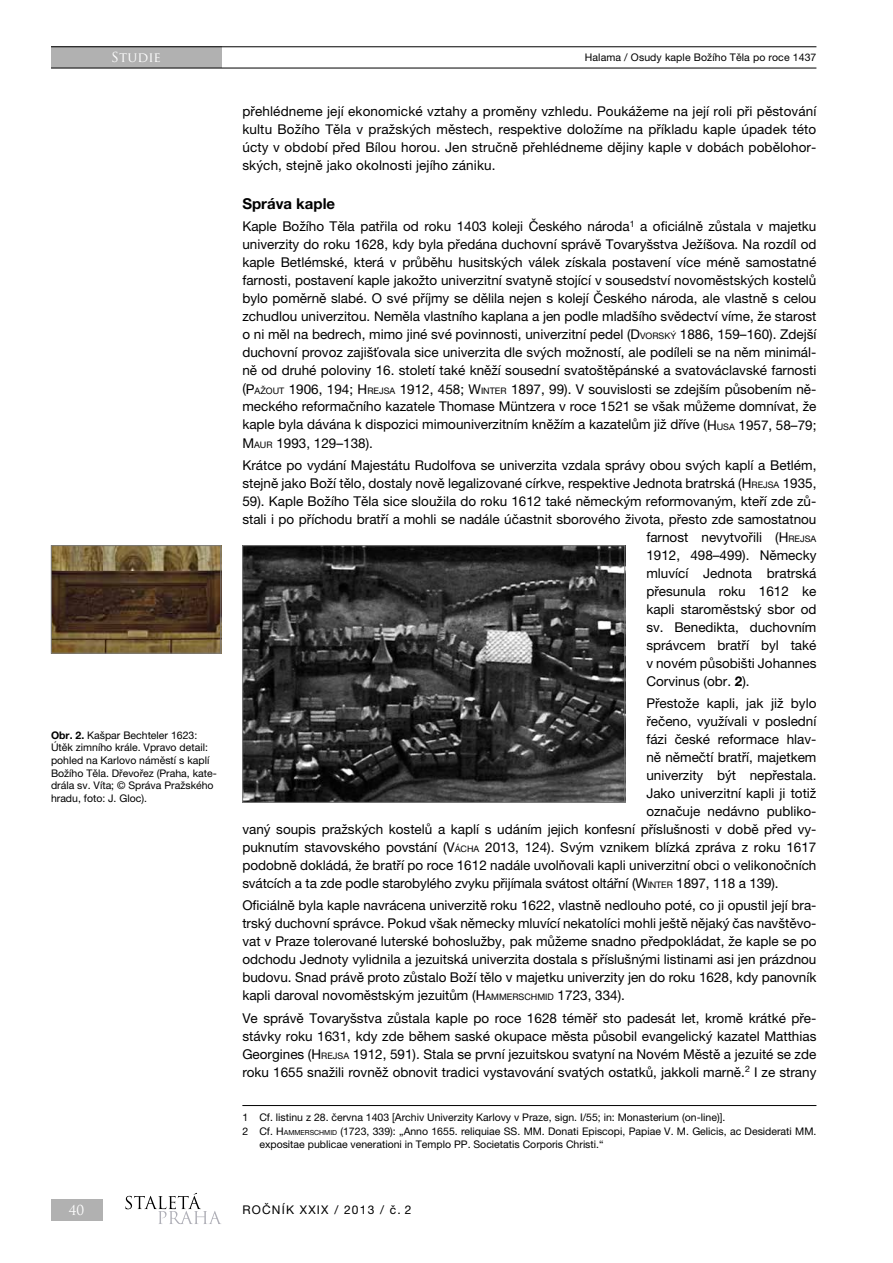
<style>
.page{position:relative;width:893px;height:1263px;background:#fff}
.page>*{position:absolute;margin:0;border:0;box-sizing:border-box;transform-origin:0 0}
.t1{font:700 15px "Helvetica Neue LT Pro";color:#000}
.t2{font:13.5px/18px "Helvetica Neue LT Pro";color:#000;text-align:justify}
.t3{font:13.5px "Trajan Pro";letter-spacing:.01em;color:#fff}
.t4{font:12px "Helvetica Neue LT Pro";letter-spacing:.1em;color:#000}
.t5{font:10.5px/12.6px "Helvetica Neue LT Pro";color:#000}
.s1{font-weight:700}
.s2{font-family:"Helvetica Neue LT Pro Roman SC666"}
.s3{font-family:"Helvetica Neue LT Pro Roman SC666";font-size:9px}
.s4{font-family:"Helvetica Neue LT Pro Roman SC666";font-size:7.05px}
</style>
<div class="page">
<div style="left:51px;top:47px;width:170px;height:21px;background:#b1b1b1"></div>
<div style="left:51px;top:1199px;width:51px;height:21px;background:#b1b1b1"></div>
<hr style="left:51px;top:46px;width:765px;height:1px;background:#000">
<hr style="left:51px;top:68px;width:765px;height:1px;background:#000">
<svg style="left:125px;top:1193px;width:96px;height:31px"></svg>
<hr style="left:242px;top:1105px;width:574px;height:1px;background:#000">
<img style="left:53px;top:547px;width:166px;height:104px">
<div style="left:51px;top:545px;width:170px;height:108px;border:1px solid #7c7c7c"></div>
<img style="left:244px;top:547px;width:379px;height:254px">
<div style="left:242px;top:545px;width:383px;height:258px;border:1px solid #7c7c7c"></div>
<p class="t3" style="left:111px;top:49px;width:51px">Studie</p>
<p class="t5" style="left:51px;top:728px;width:167px"><span class="s1">Obr. 2.</span> Kašpar Bechteler 1623:<br>Útěk zimního krále. Vpravo detail: pohled na Karlovo náměstí s kaplí<br>Božího Těla. Dřevořez (Praha, kate&shy;drála sv. Víta; © Správa Pražského hradu, foto: J. Gloc).</p>
<p class="t3" style="left:69px;top:1201px;width:17px">40</p>
<p class="t5" style="left:585px;top:51px;width:233px">Halama / Osudy kaple Božího Těla po roce 1437</p>
<p class="t2" style="left:242px;top:102px;width:576px">přehlédneme její ekonomické vztahy a proměny vzhledu. Poukážeme na její roli při pěstování kultu Božího Těla v pražských městech, respektive doložíme na příkladu kaple úpadek této úcty v období před Bílou horou. Jen stručně přehlédneme dějiny kaple v dobách pobělohor&shy;ských, stejně jako okolnosti jejího zániku.</p>
<p class="t1" style="left:242px;top:195px;width:94px">Správa kaple</p>
<p class="t2" style="left:242px;top:217px;width:576px">Kaple Božího Těla patřila od roku 1403 koleji Českého národa<sup>1</sup> a oficiálně zůstala v majetku univerzity do roku 1628, kdy byla předána duchovní správě Tovaryšstva Ježíšova. Na rozdíl od kaple Betlémské, která v průběhu husitských válek získala postavení více méně samostatné farnosti, postavení kaple jakožto univerzitní svatyně stojící v sousedství novoměstských kostelů bylo poměrně slabé. O své příjmy se dělila nejen s kolejí Českého národa, ale vlastně s celou zchudlou univerzitou. Neměla vlastního kaplana a jen podle mladšího svědectví víme, že starost o ni měl na bedrech, mimo jiné své povinnosti, univerzitní pedel (<span class="s2">D</span><span class="s3">VORSKÝ</span> 1886, 159–160). Zdejší duchovní provoz zajišťovala sice univerzita dle svých možností, ale podíleli se na něm minimál&shy;ně od druhé poloviny 16. století také kněží sousední svatoštěpánské a svatováclavské farnosti (<span class="s2">P</span><span class="s3">AŽOUT</span> 1906, 194; <span class="s2">H</span><span class="s3">REJSA</span> 1912, 458; <span class="s2">W</span><span class="s3">INTER</span> 1897, 99). V souvislosti se zdejším působením ně&shy;meckého reformačního kazatele Thomase M üntzera v roce 1521 se však můžeme domnívat, že kaple byla dávána k dispozici mimouniverzitním kněžím a kazatelům již dříve (<span class="s2">H</span><span class="s3">USA</span> 1957, 58–79; <span class="s2">M</span><span class="s3">AUR</span> 1993, 129–138).</p>
<p class="t2" style="left:242px;top:456px;width:576px">Krátce po vydání M ajestátu Rudolfova se univerzita vzdala správy obou svých kaplí a Betlém,</p>
<p class="t2" style="left:242px;top:474px;width:576px">stejně jako Boží tělo, dostaly nově legalizované církve, respektive Jednota bratrská (<span class="s2">H</span><span class="s3">REJSA</span> 1935,</p>
<p class="t2" style="left:242px;top:492px;width:575px">59). Kaple Božího Těla sice sloužila do roku 1612 také německým reformovaným, kteří zde zů-</p>
<p class="t2" style="left:242px;top:510px;width:576px">stali i po příchodu bratří a mohli se nadále účastnit sborového života, přesto zde samostatnou</p>
<p class="t2" style="left:646px;top:528px;width:172px">farnost nevytvořili (<span class="s2">H</span><span class="s3">REJSA</span></p>
<p class="t2" style="left:646px;top:546px;width:172px">1912, 498–499). Německy</p>
<p class="t2" style="left:646px;top:564px;width:172px">mluvící Jednota bratrská</p>
<p class="t2" style="left:646px;top:582px;width:172px">přesunula roku 1612 ke</p>
<p class="t2" style="left:646px;top:600px;width:172px">kapli staroměstský sbor od</p>
<p class="t2" style="left:646px;top:618px;width:172px">sv. Benedikta, duchovním</p>
<p class="t2" style="left:646px;top:636px;width:172px">správcem bratří byl také</p>
<p class="t2" style="left:646px;top:654px;width:172px">v novém působišti Johannes</p>
<p class="t2" style="left:646px;top:672px;width:105px">Corvinus (obr. <span class="s1">2</span>).</p>
<p class="t2" style="left:646px;top:694px;width:172px">Přestože kapli, jak již bylo</p>
<p class="t2" style="left:646px;top:712px;width:172px">řečeno, využívali v poslední</p>
<p class="t2" style="left:646px;top:730px;width:172px">fázi české reformace hlav-</p>
<p class="t2" style="left:646px;top:748px;width:172px">ně němečtí bratří, majetkem</p>
<p class="t2" style="left:646px;top:766px;width:172px">univerzity být nepřestala.</p>
<p class="t2" style="left:646px;top:784px;width:172px">Jako univerzitní kapli ji totiž</p>
<p class="t2" style="left:646px;top:802px;width:172px">označuje nedávno publiko-</p>
<p class="t2" style="left:242px;top:820px;width:576px">vaný soupis pražských kostelů a kaplí s udáním jejich konfesní příslušnosti v době před vy-</p>
<p class="t2" style="left:242px;top:838px;width:576px">puknutím stavovského povstání (<span class="s2">V</span><span class="s3">ÁCHA</span> 2013, 124). Svým vznikem blízká zpráva z roku 1617</p>
<p class="t2" style="left:242px;top:856px;width:576px">podobně dokládá, že bratří po roce 1612 nadále uvolňovali kapli univerzitní obci o velikonočních</p>
<p class="t2" style="left:242px;top:874px;width:538px">svátcích a ta zde podle starobylého zvyku přijímala svátost oltářní (<span class="s2">W</span><span class="s3">INTER</span> 1897, 118 a 139).</p>
<p class="t2" style="left:242px;top:896px;width:576px">Oficiálně byla kaple navrácena univerzitě roku 1622, vlastně nedlouho poté, co ji opustil její bra&shy;trský duchovní správce. Pokud však německy mluvící nekatolíci mohli ještě nějaký čas navštěvo&shy;vat v Praze tolerované luterské bohoslužby, pak můžeme snadno předpokládat, že kaple se po odchodu Jednoty vylidnila a jezuitská univerzita dostala s příslušnými listinami asi jen prázdnou budovu. Snad právě proto zůstalo Boží tělo v majetku univerzity jen do roku 1628, kdy panovník kapli daroval novoměstským jezuitům (<span class="s2">H</span><span class="s3">AMMERSCH MID</span> 1723, 334).</p>
<p class="t2" style="left:242px;top:1008px;width:576px">Ve správě Tovaryšstva zůstala kaple po roce 1628 téměř sto padesát let, kromě krátké pře&shy;stávky roku 1631, kdy zde během saské okupace města působil evangelický kazatel M atthias Georgines (<span class="s2">H</span><span class="s3">REJSA</span> 1912, 591). Stala se první jezuitskou svatyní na Novém M ěstě a jezuité se zde roku 1655 snažili rovněž obnovit tradici vystavování svatých ostatků, jakkoli marně.<sup>2</sup> I ze strany</p>
<p class="t5" style="left:242px;top:1111px;width:484px">1 Cf. listinu z 28. června 1403 [Archiv Univerzity Karlovy v Praze, sign. I/55; in: M onasterium (on-line)].</p>
<p class="t5" style="left:242px;top:1124px;width:575px">2 Cf. <span class="s2">H</span><span class="s4">AMMERSCH MID</span> (1723, 339): „Anno 1655. reliquiae SS. MM . Donati Episcopi, Papiae V. M . Gelicis, ac Desiderati MM .</p>
<p class="t5" style="left:259px;top:1138px;width:346px">expositae publicae venerationi in Templo PP. Societatis Corporis Christi.“</p>
<p class="t4" style="left:242px;top:1203px;width:170px">ROČNÍK XXIX / 2013 / č. 2</p>
</div>
